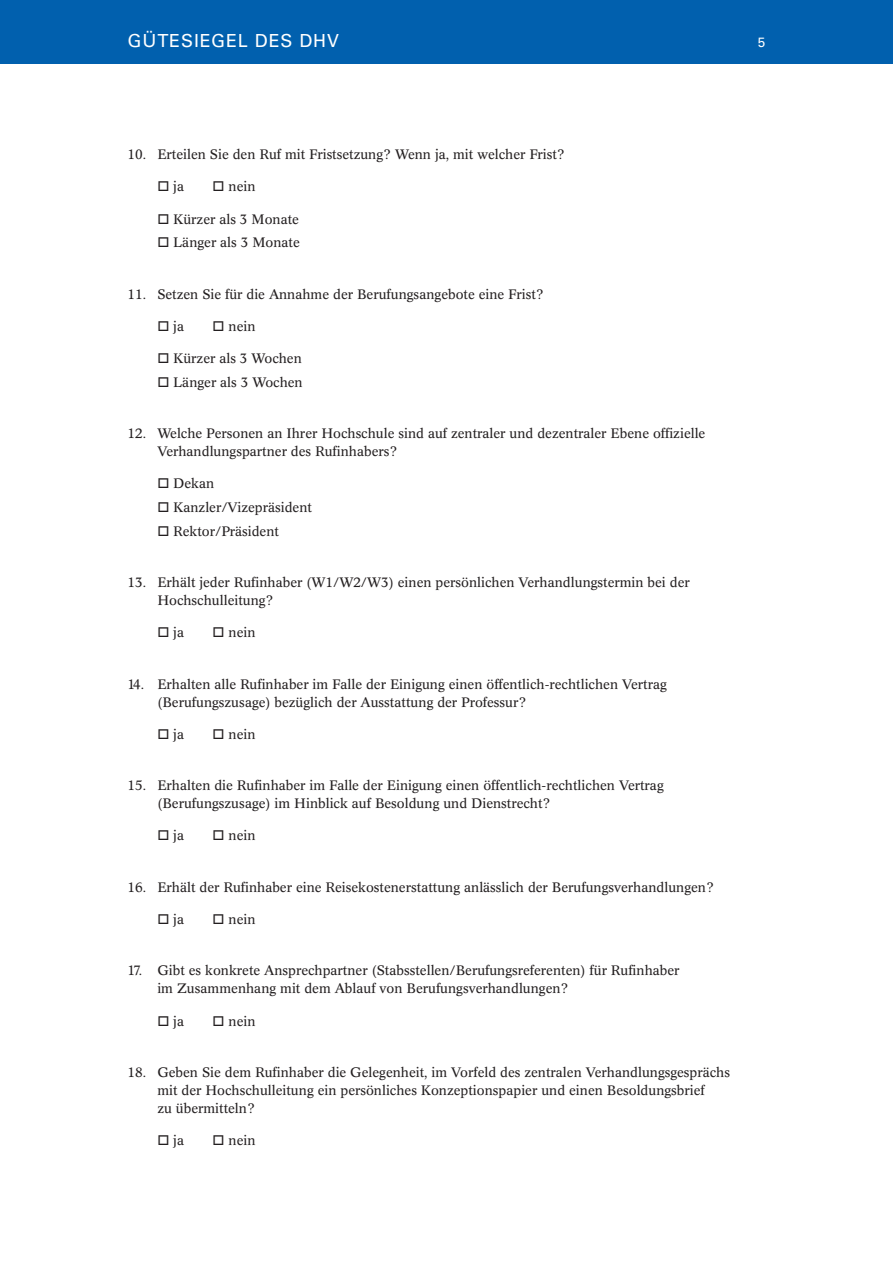
<style>
.page{position:relative;width:893px;height:1263px;background:#fff}
.page>*{position:absolute;margin:0;border:0;box-sizing:border-box;transform-origin:0 0}
.t1{font:18px "Univers LT";letter-spacing:.05em;color:#fff}
.t2{font:13.5px/18px "Concorde BE";color:#231f20}
.t3{font:13.5px "Univers LT";color:#fff}
</style>
<div class="page">
<div style="left:0;top:0;width:893px;height:64px;background:#0160ae"></div>
<h1 class="t1" style="left:128px;top:34px;width:213px">GÜTESIEGEL DES DHV</h1>
<p class="t3" style="left:758px;top:37px;width:9px">5</p>
<p class="t2" style="left:128px;top:146px;width:439px">10. Erteilen Sie den Ruf mit Fristsetzung? Wenn ja, mit welcher Frist?</p>
<p class="t2" style="left:157px;top:179px;width:28px">□ ja</p>
<p class="t2" style="left:213px;top:179px;width:44px">□ nein</p>
<p class="t2" style="left:157px;top:211px;width:143px">□ Kürzer als 3 Monate</p>
<p class="t2" style="left:157px;top:235px;width:144px">□ Länger als 3 Monate</p>
<p class="t2" style="left:128px;top:286px;width:418px">11. Setzen Sie für die Annahme der Berufungsangebote eine Frist?</p>
<p class="t2" style="left:157px;top:318px;width:28px">□ ja</p>
<p class="t2" style="left:213px;top:318px;width:44px">□ nein</p>
<p class="t2" style="left:157px;top:350px;width:146px">□ Kürzer als 3 Wochen</p>
<p class="t2" style="left:157px;top:374px;width:147px">□ Länger als 3 Wochen</p>
<p class="t2" style="left:157px;top:425px;width:550px;text-indent:-30px">12. Welche Personen an Ihrer Hochschule sind auf zentraler und dezentraler Ebene offizielle<br>Verhandlungspartner des Rufinhabers?</p>
<p class="t2" style="left:157px;top:476px;width:59px">□ Dekan</p>
<p class="t2" style="left:157px;top:499px;width:156px">□ Kanzler/Vizepräsident</p>
<p class="t2" style="left:157px;top:523px;width:123px">□ Rektor/Präsident</p>
<p class="t2" style="left:157px;top:574px;width:534px;text-indent:-30px">13. Erhält jeder Rufinhaber (W1/W2/W3) einen persönlichen Verhandlungstermin bei der<br>Hochschulleitung?</p>
<p class="t2" style="left:157px;top:624px;width:28px">□ ja</p>
<p class="t2" style="left:213px;top:624px;width:44px">□ nein</p>
<p class="t2" style="left:157px;top:676px;width:511px;text-indent:-30px">14. Erhalten alle Rufinhaber im Falle der Einigung einen öffentlich-rechtlichen Vertrag (Berufungszusage) bezüglich der Ausstattung der Professur?</p>
<p class="t2" style="left:157px;top:726px;width:28px">□ ja</p>
<p class="t2" style="left:213px;top:726px;width:44px">□ nein</p>
<p class="t2" style="left:157px;top:777px;width:508px;text-indent:-30px">15. Erhalten die Rufinhaber im Falle der Einigung einen öffentlich-rechtlichen Vertrag (Berufungszusage) im Hinblick auf Besoldung und Dienstrecht?</p>
<p class="t2" style="left:157px;top:828px;width:28px">□ ja</p>
<p class="t2" style="left:213px;top:828px;width:44px">□ nein</p>
<p class="t2" style="left:128px;top:879px;width:588px">16. Erhält der Rufinhaber eine Reisekostenerstattung anlässlich der Berufungsverhandlungen?</p>
<p class="t2" style="left:157px;top:911px;width:28px">□ ja</p>
<p class="t2" style="left:213px;top:911px;width:44px">□ nein</p>
<p class="t2" style="left:157px;top:962px;width:524px;text-indent:-30px">17. Gibt es konkrete Ansprechpartner (Stabsstellen/Berufungsreferenten) für Rufinhaber im Zusammenhang mit dem Ablauf von Berufungsverhandlungen?</p>
<p class="t2" style="left:157px;top:1013px;width:28px">□ ja</p>
<p class="t2" style="left:213px;top:1013px;width:44px">□ nein</p>
<p class="t2" style="left:157px;top:1064px;width:574px;text-indent:-30px">18. Geben Sie dem Rufinhaber die Gelegenheit, im Vorfeld des zentralen Verhandlungsgesprächs mit der Hochschulleitung ein persönliches Konzeptionspapier und einen Besoldungsbrief<br>zu übermitteln?</p>
<p class="t2" style="left:157px;top:1132px;width:28px">□ ja</p>
<p class="t2" style="left:213px;top:1132px;width:44px">□ nein</p>
</div>
